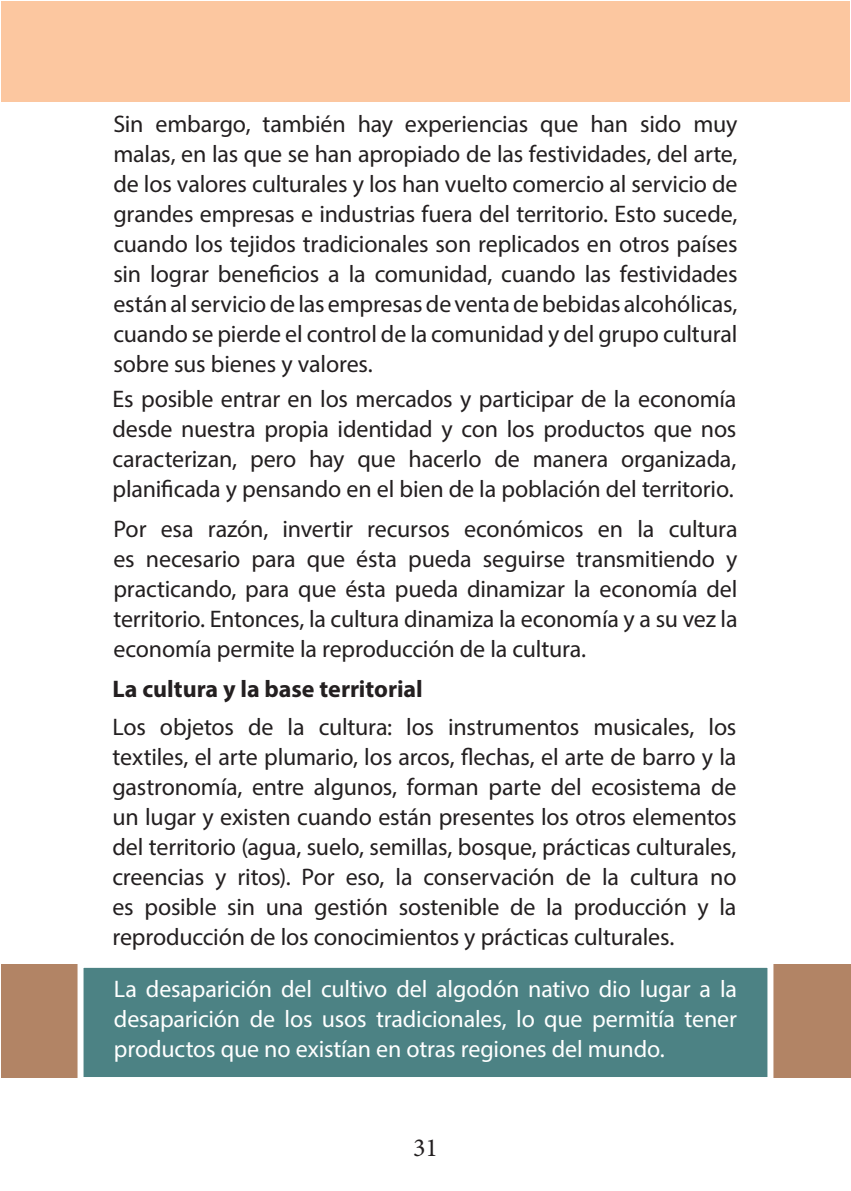
<style>
.page{position:relative;width:851px;height:1191px;background:#fff}
.page>*{position:absolute;margin:0;border:0;box-sizing:border-box;transform-origin:0 0}
.t1{font:26px "Minion Pro";color:#231f20}
.t2{font:24px/30px "Myriad Pro";letter-spacing:-.005em;color:#231f20;text-align:justify}
.t3{font:24px/30px "Myriad Pro";letter-spacing:-.005em;color:#fff;text-align:justify}
.t4{font:700 24px "Myriad Pro";color:#231f20}
</style>
<div class="page">
<div style="left:1px;top:1px;width:848px;height:1189px;background:#fcc7a0"></div>
<div style="left:0;top:102px;width:849px;height:1089px;background:#fff"></div>
<div style="left:1px;top:964px;width:849px;height:113px;background:#b28465"></div>
<div style="left:77px;top:962px;width:696px;height:121px;background:#4c8284;border:6px solid #fff"></div>
<p class="t2" style="left:113px;top:108px;width:625px">Sin embargo, también hay experiencias que han sido muy malas, en las que se han apropiado de las festividades, del arte, de los valores culturales y los han vuelto comercio al servicio de grandes empresas e industrias fuera del territorio. Esto sucede, cuando los tejidos tradicionales son replicados en otros países sin lograr beneficios a la comunidad, cuando las festividades están al servicio de las empresas de venta de bebidas alcohólicas, cuando se pierde el control de la comunidad y del grupo cultural sobre sus bienes y valores.</p>
<p class="t4" style="left:113px;top:244px;width:292px">a. Habilidades emocionales</p>
<p class="t2" style="left:112px;top:384px;width:625px">Es posible entrar en los mercados y participar de la economía desde nuestra propia identidad y con los productos que nos caracterizan, pero hay que hacerlo de manera organizada, planificada y pensando en el bien de la población del territorio.</p>
<p class="t2" style="left:113px;top:513px;width:625px">Por esa razón, invertir recursos económicos en la cultura es necesario para que ésta pueda seguirse transmitiendo y practicando, para que ésta pueda dinamizar la economía del territorio. Entonces, la cultura dinamiza la economía y a su vez la economía permite la reproducción de la cultura.</p>
<p class="t4" style="left:112px;top:673px;width:312px">La cultura y la base territorial</p>
<p class="t2" style="left:112px;top:711px;width:625px">Los objetos de la cultura: los instrumentos musicales, los textiles, el arte plumario, los arcos, flechas, el arte de barro y la gastronomía, entre algunos, forman parte del ecosistema de un lugar y existen cuando están presentes los otros elementos del territorio (agua, suelo, semillas, bosque, prácticas culturales, creencias y ritos). Por eso, la conservación de la cultura no es posible sin una gestión sostenible de la producción y la reproducción de los conocimientos y prácticas culturales.</p>
<p class="t3" style="left:114px;top:973px;width:624px">La desaparición del cultivo del algodón nativo dio lugar a la desaparición de los usos tradicionales, lo que permitía tener productos que no existían en otras regiones del mundo.</p>
<p class="t1" style="left:413px;top:1129px;width:26px">31</p>
</div>
